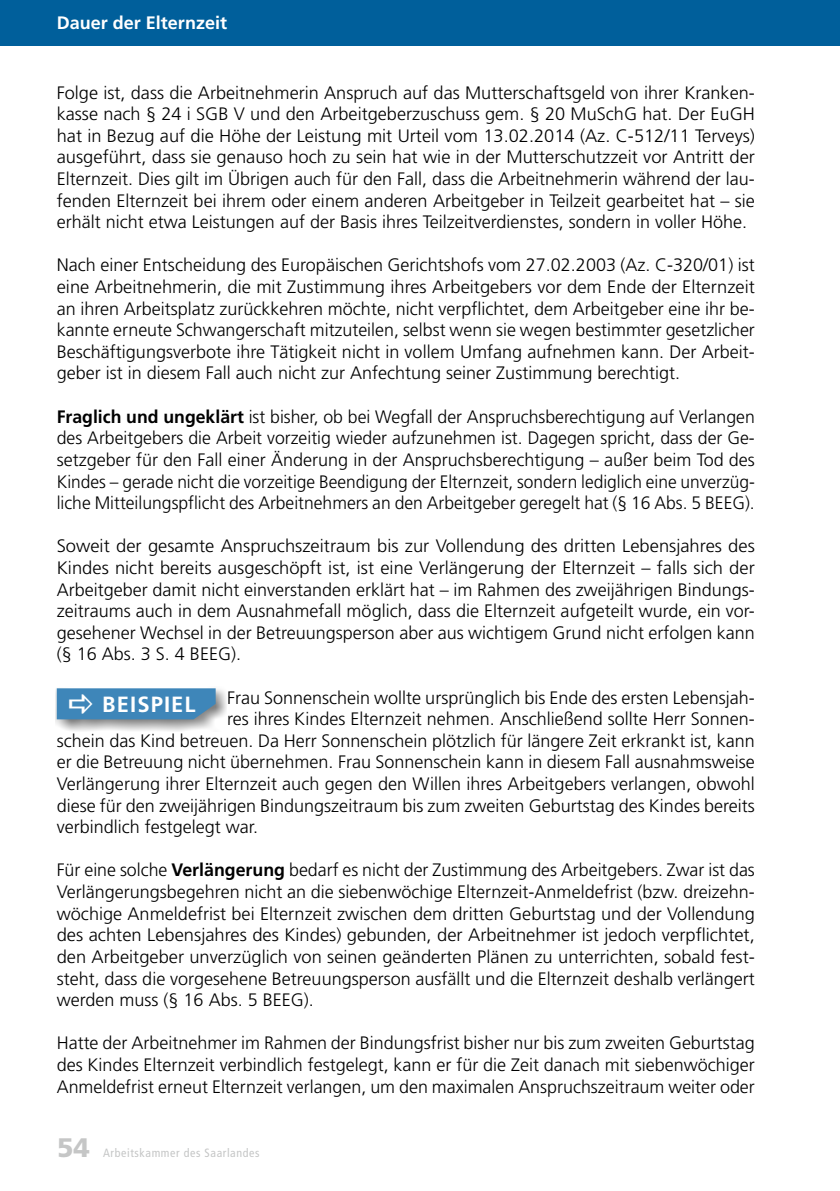
<style>
.page{position:relative;width:840px;height:1191px;background:#fff}
.page>*{position:absolute;margin:0;border:0;box-sizing:border-box;transform-origin:0 0}
.t1{font:900 26.8px "Frutiger";color:#c5c6c6}
.t2{font:700 22px "Frutiger";letter-spacing:.05em;color:#fff}
.Body_Text{font:300 18px/21.6px "Frutiger";color:#000;text-align:justify}
.t3{font:700 18px "Frutiger";color:#fff}
.t4{font:condensed 12px "Frutiger";letter-spacing:.05em;color:#c5c6c6}
.s1{font-weight:700}
</style>
<div class="page">
<div style="left:0;top:0;width:838px;height:45px;background:#005f9b"></div>
<div style="left:56px;top:687px;width:171px;height:45px;background:#000;opacity:.5"></div>
<div style="left:57px;top:688px;width:158px;height:31px;background:#3e86b9"></div>
<p class="t3" style="left:57px;top:13px;width:172px">Dauer der Elternzeit</p>
<p class="Body_Text" style="left:57px;top:82px;width:699px">Folge ist, dass die Arbeitnehmerin Anspruch auf das Mutterschaftsgeld von ihrer Kranken&shy;kasse nach § 24 i SGB V und den Arbeitgeberzuschuss gem. § 20 MuSchG hat. Der EuGH hat in Bezug auf die Höhe der Leistung mit Urteil vom 13.02.2014 (Az. C-512/11 Terveys) ausgeführt, dass sie genauso hoch zu sein hat wie in der Mutterschutzzeit vor Antritt der Elternzeit. Dies gilt im Übrigen auch für den Fall, dass die Arbeitnehmerin während der lau&shy;fenden Elternzeit bei ihrem oder einem anderen Arbeitgeber in Teilzeit gearbeitet hat – sie erhält nicht etwa Leistungen auf der Basis ihres Teilzeitverdienstes, sondern in voller Höhe.</p>
<p class="Body_Text" style="left:57px;top:255px;width:699px">Nach einer Entscheidung des Europäischen Gerichtshofs vom 27.02.2003 (Az. C-320/01) ist eine Arbeitnehmerin, die mit Zustimmung ihres Arbeitgebers vor dem Ende der Elternzeit an ihren Arbeitsplatz zurückkehren möchte, nicht verpflichtet, dem Arbeitgeber eine ihr be&shy;kannte erneute Schwangerschaft mitzuteilen, selbst wenn sie wegen bestimmter gesetzlicher Beschäftigungsverbote ihre Tätigkeit nicht in vollem Umfang aufnehmen kann. Der Arbeit&shy;geber ist in diesem Fall auch nicht zur Anfechtung seiner Zustimmung berechtigt.</p>
<p class="Body_Text" style="left:57px;top:406px;width:699px"><span class="s1">Fraglich und ungeklärt</span> ist bisher, ob bei Wegfall der Anspruchsberechtigung auf Verlangen des Arbeitgebers die Arbeit vorzeitig wieder aufzunehmen ist. Dagegen spricht, dass der Ge&shy;setzgeber für den Fall einer Änderung in der Anspruchsberechtigung – außer beim Tod des Kindes – gerade nicht die vorzeitige Beendigung der Elternzeit, sondern lediglich eine unverzüg&shy;liche Mitteilungspflicht des Arbeitnehmers an den Arbeitgeber geregelt hat (§ 16 Abs. 5 BEEG).</p>
<p class="Body_Text" style="left:57px;top:535px;width:699px">Soweit der gesamte Anspruchszeitraum bis zur Vollendung des dritten Lebensjahres des Kindes nicht bereits ausgeschöpft ist, ist eine Verlängerung der Elternzeit – falls sich der Arbeitgeber damit nicht einverstanden erklärt hat – im Rahmen des zweijährigen Bindungs&shy;zeitraums auch in dem Ausnahmefall möglich, dass die Elternzeit aufgeteilt wurde, ein vor&shy;gesehener Wechsel in der Betreuungsperson aber aus wichtigem Grund nicht erfolgen kann (§ 16 Abs. 3 S. 4 BEEG).</p>
<p class="Body_Text" style="left:227px;top:687px;width:529px">Frau Sonnenschein wollte ursprünglich bis Ende des ersten Lebensjah-</p>
<p class="Body_Text" style="left:227px;top:708px;width:529px">res ihres Kindes Elternzeit nehmen. Anschließend sollte Herr Sonnen-</p>
<p class="Body_Text" style="left:57px;top:730px;width:699px">schein das Kind betreuen. Da Herr Sonnenschein plötzlich für längere Zeit erkrankt ist, kann</p>
<p class="Body_Text" style="left:57px;top:751px;width:699px">er die Betreuung nicht übernehmen. Frau Sonnenschein kann in diesem Fall ausnahmsweise</p>
<p class="Body_Text" style="left:57px;top:773px;width:699px">Verlängerung ihrer Elternzeit auch gegen den Willen ihres Arbeitgebers verlangen, obwohl</p>
<p class="Body_Text" style="left:57px;top:795px;width:699px">diese für den zweijährigen Bindungszeitraum bis zum zweiten Geburtstag des Kindes bereits</p>
<p class="Body_Text" style="left:57px;top:816px;width:203px">verbindlich festgelegt war.</p>
<p class="Body_Text" style="left:57px;top:859px;width:699px">Für eine solche <span class="s1">Verlängerung</span> bedarf es nicht der Zustimmung des Arbeitgebers. Zwar ist das Verlängerungsbegehren nicht an die siebenwöchige Elternzeit-Anmeldefrist (bzw. dreizehn&shy;wöchige Anmeldefrist bei Elternzeit zwischen dem dritten Geburtstag und der Vollendung des achten Lebensjahres des Kindes) gebunden, der Arbeitnehmer ist jedoch verpflichtet, den Arbeitgeber unverzüglich von seinen geänderten Plänen zu unterrichten, sobald fest&shy;steht, dass die vorgesehene Betreuungsperson ausfällt und die Elternzeit deshalb verlängert werden muss (§ 16 Abs. 5 BEEG).</p>
<p class="Body_Text" style="left:57px;top:1032px;width:699px">Hatte der Arbeitnehmer im Rahmen der Bindungsfrist bisher nur bis zum zweiten Geburtstag des Kindes Elternzeit verbindlich festgelegt, kann er für die Zeit danach mit siebenwöchiger Anmeldefrist erneut Elternzeit verlangen, um den maximalen Anspruchszeitraum weiter oder</p>
<p class="t2" style="left:102px;top:692px;width:95px">BEISPIEL</p>
<h1 class="t1" style="left:57px;top:1131px;width:34px">54</h1>
<p class="t4" style="left:103px;top:1145px;width:158px">Arbeitskammer des Saarlandes</p>
</div>
